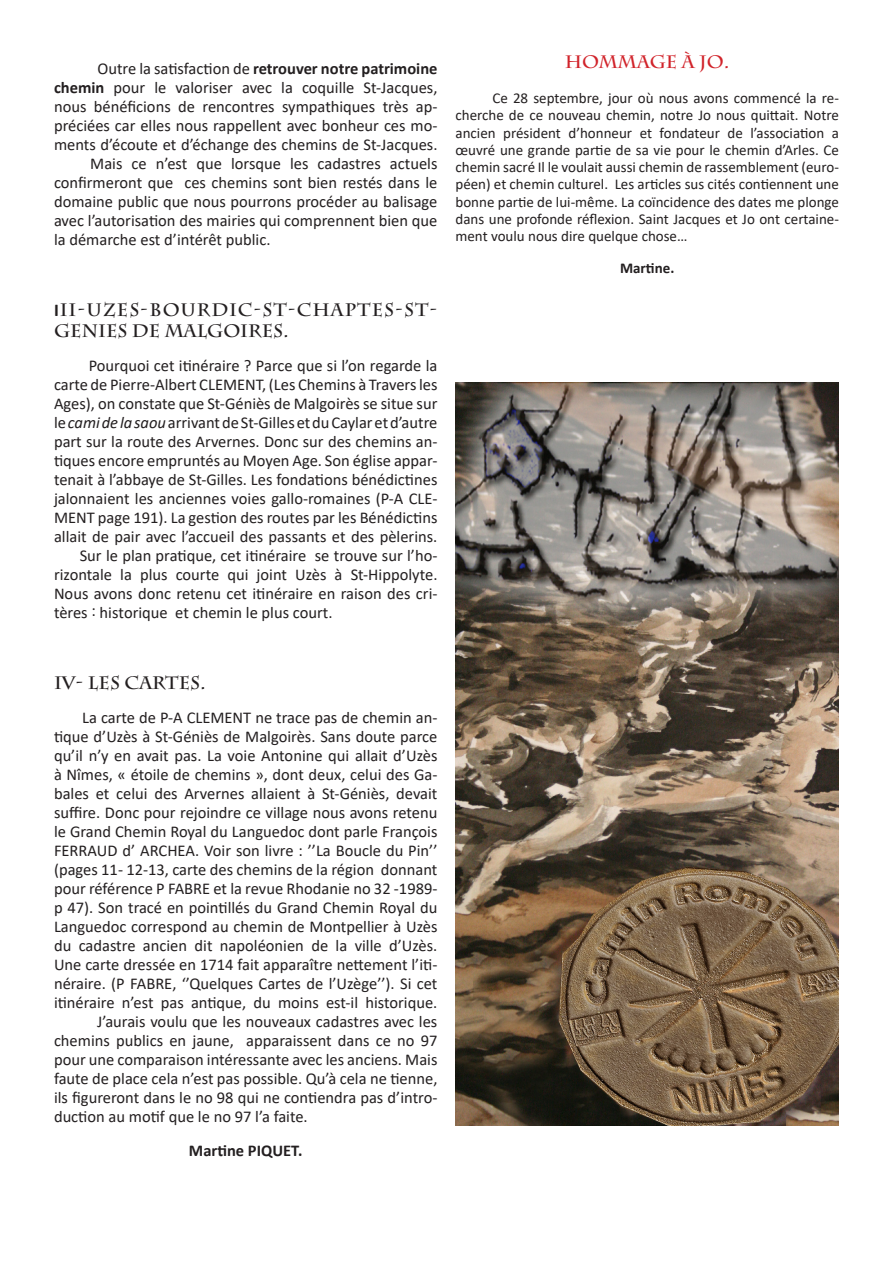
<style>
.page{position:relative;width:893px;height:1263px;background:#fff}
.page>*{position:absolute;margin:0;border:0;box-sizing:border-box;transform-origin:0 0}
.t1{font:700 18px/20.7px "Charlemagne Std";letter-spacing:.045em;color:#231f20}
.t2{font:700 18px "Charlemagne Std";color:#231f20}
.t3{font:700 18px "Charlemagne Std";letter-spacing:-.005em;color:#d1232a}
.t4{font:16.5px "Calibri";color:#231f20}
.t5{font:700 16.5px "Calibri";color:#231f20}
.t6{font:15px/17.2px "Calibri";color:#231f20;text-align:justify}
.t7{font:700 15px "Calibri";color:#231f20}
.s1{font-weight:400}
.s2{font-weight:700}
.s3{font-family:"Calibri"}
.s4{font-style:italic}
</style>
<div class="page">
<img style="left:455px;top:383px;width:384px;height:743px">
<p class="t5" style="left:97px;top:57px;width:342px"><span class="s1">Outre la satisfaction de</span> retrouver notre patrimoine</p>
<p class="t4" style="left:54px;top:76px;width:385px"><span class="s2">chemin</span> pour le valoriser avec la coquille St-Jacques,</p>
<p class="t4" style="left:54px;top:95px;width:385px">nous bénéficions de rencontres sympathiques très ap-</p>
<p class="t4" style="left:54px;top:114px;width:385px">préciées car elles nous rappellent avec bonheur ces mo-</p>
<p class="t4" style="left:54px;top:133px;width:385px">ments d’écoute et d’échange des chemins de St-Jacques.</p>
<p class="t4" style="left:90px;top:152px;width:349px">Mais ce n’est que lorsque les cadastres actuels</p>
<p class="t4" style="left:54px;top:171px;width:385px">confirmeront que ces chemins sont bien restés dans le</p>
<p class="t4" style="left:54px;top:190px;width:385px">domaine public que nous pourrons procéder au balisage</p>
<p class="t4" style="left:54px;top:209px;width:385px">avec l’autorisation des mairies qui comprennent bien que</p>
<p class="t4" style="left:54px;top:228px;width:218px">la démarche est d’intérêt public.</p>
<p class="t1" style="left:54px;top:300px;width:385px"><span class="s3">I</span>II-UZES-BOURDIC-ST-CHAPTES-ST-<br>GENIES DE MALGOIRES.</p>
<p class="t4" style="left:89px;top:354px;width:350px">Pourquoi cet itinéraire ? Parce que si l’on regarde la</p>
<p class="t4" style="left:54px;top:373px;width:385px">carte de Pierre-Albert CLEMENT, (Les Chemins à Travers les</p>
<p class="t4" style="left:54px;top:392px;width:385px">Ages), on constate que St-Géniès de Malgoirès se situe sur</p>
<p class="t4" style="left:54px;top:411px;width:385px">le <span class="s4">cami de la saou</span> arrivant de St-Gilles et du Caylar et d’autre</p>
<p class="t4" style="left:54px;top:430px;width:385px">part sur la route des Arvernes. Donc sur des chemins an-</p>
<p class="t4" style="left:54px;top:449px;width:385px">tiques encore empruntés au Moyen Age. Son église appar-</p>
<p class="t4" style="left:54px;top:468px;width:385px">tenait à l’abbaye de St-Gilles. Les fondations bénédictines</p>
<p class="t4" style="left:54px;top:487px;width:385px">jalonnaient les anciennes voies gallo-romaines (P-A CLE-</p>
<p class="t4" style="left:54px;top:506px;width:385px">MENT page 191). La gestion des routes par les Bénédictins</p>
<p class="t4" style="left:54px;top:525px;width:385px">allait de pair avec l’accueil des passants et des pèlerins.</p>
<p class="t4" style="left:80px;top:544px;width:359px">Sur le plan pratique, cet itinéraire se trouve sur l’ho-</p>
<p class="t4" style="left:54px;top:563px;width:385px">rizontale la plus courte qui joint Uzès à St-Hippolyte.</p>
<p class="t4" style="left:54px;top:582px;width:385px">Nous avons donc retenu cet itinéraire en raison des cri-</p>
<p class="t4" style="left:54px;top:601px;width:280px">tères : historique et chemin le plus court.</p>
<p class="t3" style="left:565px;top:51px;width:166px">HOMMAGE À JO.</p>
<p class="t6" style="left:455px;top:89px;width:385px;text-indent:37px">Ce 28 septembre, jour où nous avons commencé la re&shy;cherche de ce nouveau chemin, notre Jo nous quittait. Notre ancien président d’honneur et fondateur de l’association a œuvré une grande partie de sa vie pour le chemin d’Arles. Ce chemin sacré Il le voulait aussi chemin de rassemblement (euro&shy;péen) et chemin culturel. Les articles sus cités contiennent une bonne partie de lui-même. La coïncidence des dates me plonge dans une profonde réflexion. Saint Jacques et Jo ont certaine&shy;ment voulu nous dire quelque chose…</p>
<p class="t7" style="left:620px;top:258px;width:56px">Martine.</p>
<p class="t2" style="left:54px;top:672px;width:153px">IV- LES CARTES.</p>
<p class="t4" style="left:82px;top:706px;width:357px">La carte de P-A CLEMENT ne trace pas de chemin an-</p>
<p class="t4" style="left:54px;top:725px;width:385px">tique d’Uzès à St-Géniès de Malgoirès. Sans doute parce</p>
<p class="t4" style="left:54px;top:744px;width:385px">qu’il n’y en avait pas. La voie Antonine qui allait d’Uzès</p>
<p class="t4" style="left:54px;top:763px;width:385px">à Nîmes, « étoile de chemins », dont deux, celui des Ga-</p>
<p class="t4" style="left:54px;top:782px;width:385px">bales et celui des Arvernes allaient à St-Géniès, devait</p>
<p class="t4" style="left:54px;top:801px;width:385px">suffire. Donc pour rejoindre ce village nous avons retenu</p>
<p class="t4" style="left:54px;top:820px;width:385px">le Grand Chemin Royal du Languedoc dont parle François</p>
<p class="t4" style="left:54px;top:839px;width:385px">FERRAUD d’ ARCHEA. Voir son livre : ’’La Boucle du Pin’’</p>
<p class="t4" style="left:54px;top:858px;width:385px">(pages 11- 12-13, carte des chemins de la région donnant</p>
<p class="t4" style="left:54px;top:877px;width:385px">pour référence P FABRE et la revue Rhodanie no 32 -1989-</p>
<p class="t4" style="left:54px;top:896px;width:385px">p 47). Son tracé en pointillés du Grand Chemin Royal du</p>
<p class="t4" style="left:54px;top:915px;width:385px">Languedoc correspond au chemin de Montpellier à Uzès</p>
<p class="t4" style="left:54px;top:934px;width:385px">du cadastre ancien dit napoléonien de la ville d’Uzès.</p>
<p class="t4" style="left:54px;top:953px;width:385px">Une carte dressée en 1714 fait apparaître nettement l’iti-</p>
<p class="t4" style="left:54px;top:972px;width:385px">néraire. (P FABRE, ‘’Quelques Cartes de l’Uzège’’). Si cet</p>
<p class="t4" style="left:54px;top:991px;width:385px">itinéraire n’est pas antique, du moins est-il historique.</p>
<p class="t4" style="left:97px;top:1010px;width:342px">J’aurais voulu que les nouveaux cadastres avec les</p>
<p class="t4" style="left:54px;top:1029px;width:385px">chemins publics en jaune, apparaissent dans ce no 97</p>
<p class="t4" style="left:54px;top:1048px;width:385px">pour une comparaison intéressante avec les anciens. Mais</p>
<p class="t4" style="left:54px;top:1067px;width:385px">faute de place cela n’est pas possible. Qu’à cela ne tienne,</p>
<p class="t4" style="left:54px;top:1085px;width:385px">ils figureront dans le no 98 qui ne contiendra pas d’intro-</p>
<p class="t4" style="left:54px;top:1104px;width:255px">duction au motif que le no 97 l’a faite.</p>
<p class="t5" style="left:189px;top:1138px;width:115px">Martine PIQUET.</p>
</div>
